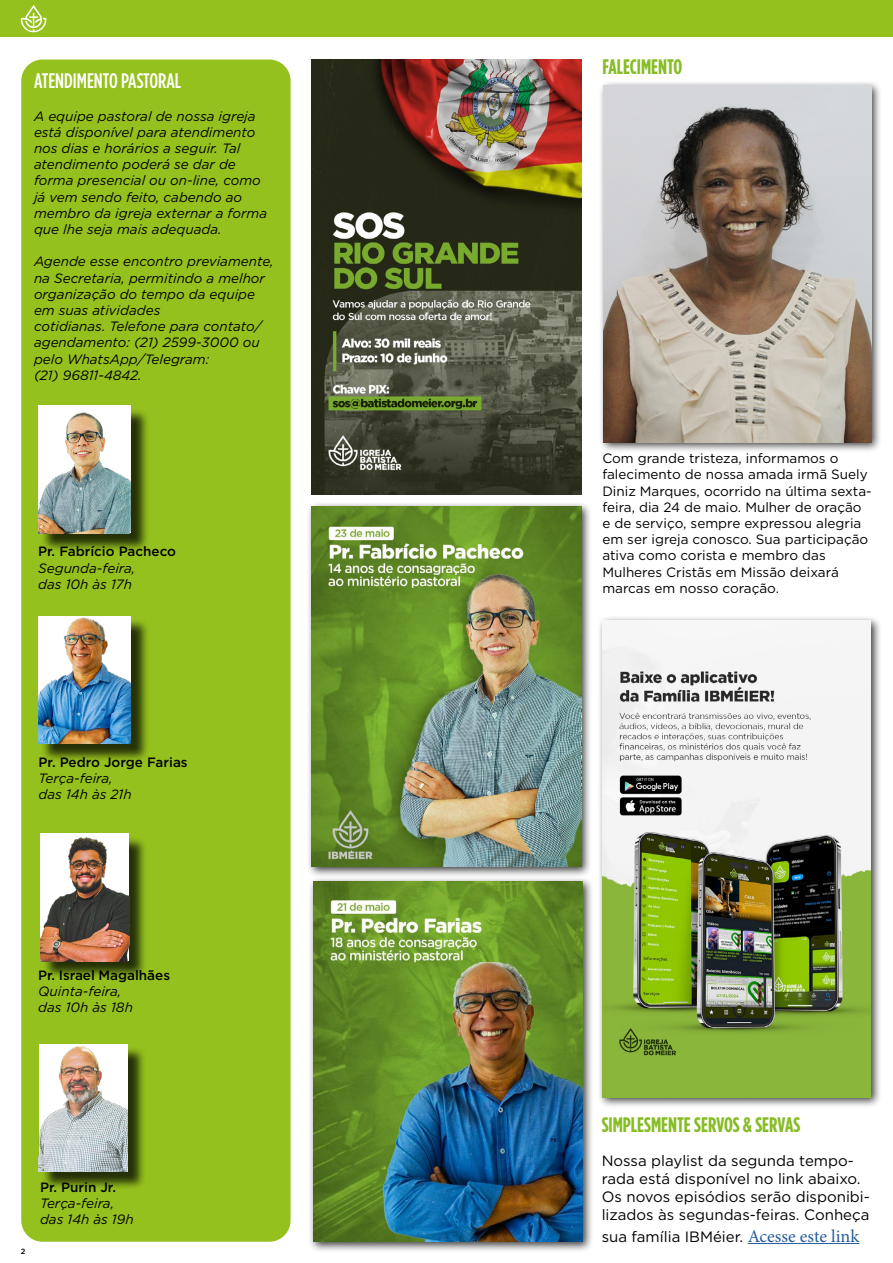
<style>
.page{position:relative;width:893px;height:1263px;background:#fff}
.page>*{position:absolute;margin:0;border:0;box-sizing:border-box;transform-origin:0 0}
.t1{font:700 21px "Gotham Condensed";color:#86bc24}
.t2{font:500 21px "Gotham Condensed";color:#fff}
.t3{font:15px/18px "Gotham";color:#000}
.t4{font:italic 13.5px/16.2px "Gotham";color:#000}
.t5{font:13.5px/16.2px "Gotham";color:#000}
.t6{font:500 13.5px "Gotham";color:#000}
.t7{font:500 7.5px "Gotham";color:#000}
.s1{font-family:"Minion Pro";font-size:18px;color:#265b9b}
</style>
<div class="page">
<div style="left:0;top:0;width:893px;height:36px;background:#95c11e"></div>
<svg style="left:21px;top:5px;width:25px;height:27px"></svg>
<div style="left:21px;top:60px;width:270px;height:1182px;background:#95c11e;border-radius:21px"></div>
<div style="left:40px;top:408px;width:109px;height:144px;background:#000;opacity:.75"></div>
<img style="left:38px;top:406px;width:93px;height:127px">
<div style="left:42px;top:836px;width:105px;height:143px;background:#000;opacity:.75"></div>
<img style="left:40px;top:833px;width:89px;height:128px">
<div style="left:41px;top:1046px;width:105px;height:144px;background:#000;opacity:.75"></div>
<img style="left:39px;top:1044px;width:89px;height:127px">
<div style="left:40px;top:619px;width:109px;height:143px;background:#000;opacity:.75"></div>
<img style="left:38px;top:616px;width:93px;height:128px">
<div style="left:597px;top:616px;width:285px;height:492px;background:#000;opacity:.75"></div>
<img style="left:603px;top:621px;width:268px;height:476px">
<div style="left:598px;top:731px;width:15px;height:386px;background:#000;opacity:.75"></div>
<img style="left:602px;top:731px;width:1px;height:379px">
<img style="left:312px;top:60px;width:269px;height:435px">
<div style="left:306px;top:501px;width:286px;height:377px;background:#000;opacity:.75"></div>
<img style="left:311px;top:506px;width:270px;height:361px">
<div style="left:308px;top:876px;width:286px;height:377px;background:#000;opacity:.75"></div>
<img style="left:313px;top:881px;width:270px;height:361px">
<div style="left:598px;top:80px;width:284px;height:373px;background:#000;opacity:.75"></div>
<img style="left:603px;top:85px;width:268px;height:357px">
<hr style="left:748px;top:1243px;width:111px;height:1px;background:#265b9b">
<h1 class="t2" style="left:34px;top:69px;width:148px">ATENDIMENTO PASTORAL</h1>
<p class="t4" style="left:34px;top:108px;width:235px">A equipe pastoral de nossa igreja está disponível para atendimento nos dias e horários a seguir. Tal atendimento poderá se dar de forma presencial ou on-line, como já vem sendo feito, cabendo ao membro da igreja externar a forma que lhe seja mais adequada.</p>
<p class="t4" style="left:34px;top:254px;width:241px">Agende esse encontro previamente, na Secretaria, permitindo a melhor organização do tempo da equipe em suas atividades<br>cotidianas. Telefone para contato/ agendamento: (21) 2599-3000 ou pelo WhatsApp/Telegram:<br>(21) 96811-4842.</p>
<p class="t6" style="left:38px;top:544px;width:139px">Pr. Fabrício Pacheco</p>
<p class="t4" style="left:38px;top:560px;width:99px">Segunda-feira, das 10h às 17h</p>
<p class="t6" style="left:39px;top:754px;width:151px">Pr. Pedro Jorge Farias</p>
<p class="t4" style="left:39px;top:770px;width:95px">Terça-feira, das 14h às 21h</p>
<p class="t6" style="left:38px;top:967px;width:133px">Pr. Israel Magalhães</p>
<p class="t4" style="left:38px;top:983px;width:96px">Quinta-feira, das 10h às 18h</p>
<p class="t7" style="left:21px;top:1247px;width:6px">2</p>
<p class="t6" style="left:40px;top:1179px;width:77px">Pr. Purin Jr.</p>
<p class="t4" style="left:40px;top:1195px;width:95px">Terça-feira, das 14h às 19h</p>
<h1 class="t1" style="left:602px;top:55px;width:81px">FALECIMENTO</h1>
<p class="t5" style="left:602px;top:450px;width:271px">Com grande tristeza, informamos o falecimento de nossa amada irmã Suely Diniz Marques, ocorrido na última sexta&shy;feira, dia 24 de maio. Mulher de oração e de serviço, sempre expressou alegria em ser igreja conosco. Sua participação ativa como corista e membro das Mulheres Cristãs em Missão deixará marcas em nosso coração.</p>
<h1 class="t1" style="left:602px;top:1113px;width:200px">SIMPLESMENTE SERVOS &amp; SERVAS</h1>
<p class="t3" style="left:602px;top:1151px;width:270px">Nossa playlist da segunda tempo&shy;rada está disponível no link abaixo.<br>Os novos episódios serão disponibi&shy;lizados às segundas-feiras. Conheça</p>
<p class="t3" style="left:602px;top:1227px;width:259px">sua família IBMéier. <span class="s1">Acesse este link</span></p>
</div>
